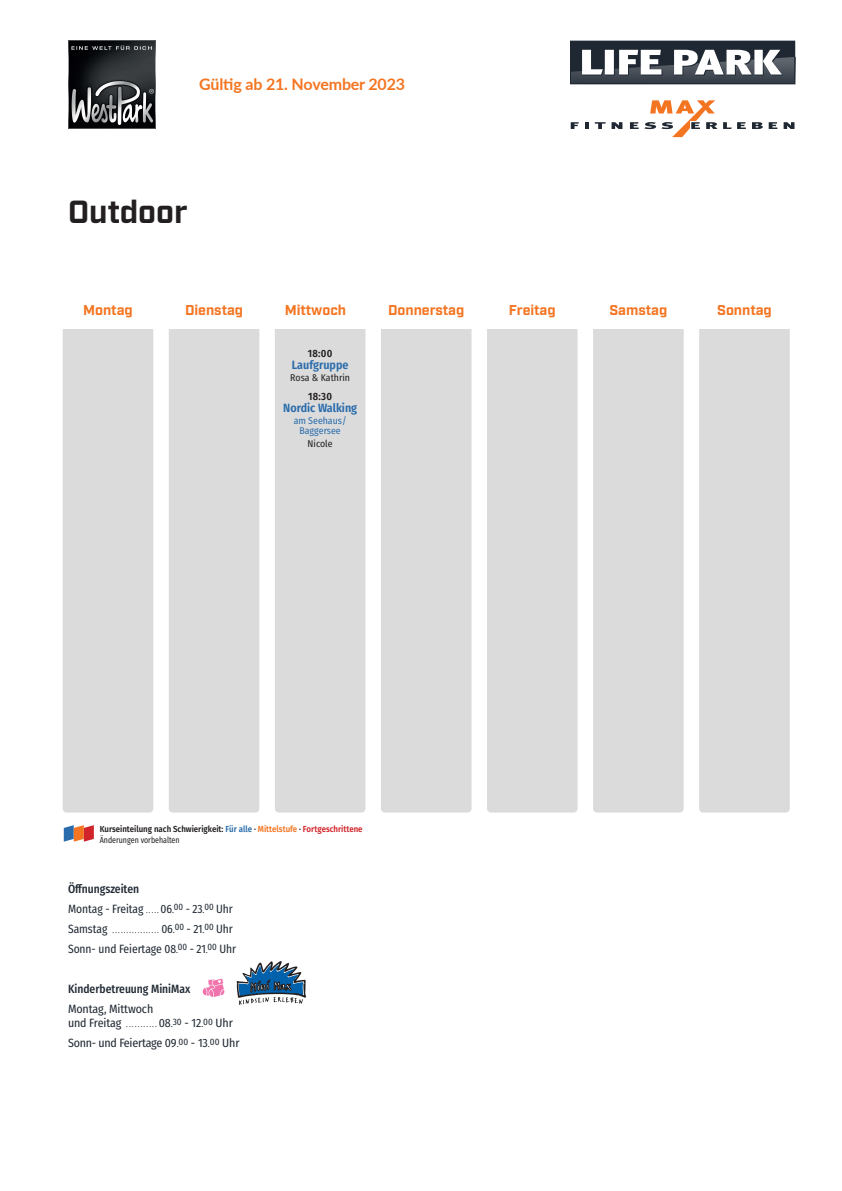
<style>
.page{position:relative;width:842px;height:1191px;background:#fff}
.page>*{position:absolute;margin:0;border:0;box-sizing:border-box;transform-origin:0 0}
.t1{font:700 32px "Industry";color:#231f20}
.t2{font:700 16px "Lato";letter-spacing:-.01em;color:#f47521}
.t3{font:700 14.2px "Industry";color:#f47521}
.t4{font:12px "Fira Sans Condensed";letter-spacing:-.01em;color:#1f2832}
.t5{font:12px "Fira Sans Condensed";letter-spacing:-.01em;color:#1f2832;scale:.96 1}
.t6{font:500 12px "Fira Sans Condensed";color:#1f2832;scale:.96 1}
.t7{font:600 11.9px "Fira Sans Condensed";color:#2a6cab}
.t8{font:600 10.5px "Fira Sans Condensed";letter-spacing:.02em;color:#231f20}
.t9{font:9.8px/9.9px "Fira Sans Condensed";color:#2a6cab;text-align:center}
.t10{font:9.8px "Fira Sans Condensed";color:#231f20}
.t11{font:600 8.8px "Fira Sans";color:#231f20;scale:.9 1}
.t12{font:8.8px "Fira Sans Condensed";color:#231f20;scale:.9 1}
.t13{font:8px "Fira Sans Condensed";color:#1f2832;scale:.96 1}
.s1{color:#2a6cab}
.s2{color:#f47521}
.s3{color:#d1232a}
.s4{font-size:8px}
.s5{font-size:9.3px}
.s6{font-size:12px}
</style>
<div class="page">
<div style="left:570px;top:41px;width:225px;height:43px;background:#1f2832"></div>
<svg style="left:571px;top:50px;width:224px;height:33px"></svg>
<svg style="left:585px;top:122px;width:4px;height:7px"></svg>
<svg style="left:595px;top:122px;width:27px;height:7px"></svg>
<svg style="left:630px;top:100px;width:87px;height:37px"></svg>
<svg style="left:723px;top:122px;width:23px;height:7px"></svg>
<svg style="left:752px;top:122px;width:11px;height:7px"></svg>
<svg style="left:769px;top:122px;width:8px;height:7px"></svg>
<svg style="left:784px;top:122px;width:10px;height:7px"></svg>
<svg style="left:571px;top:122px;width:8px;height:7px"></svg>
<img style="left:68px;top:40px;width:88px;height:88px">
<div style="left:169px;top:329px;width:90px;height:483px;background:#dbdbdc"></div>
<div style="left:381px;top:329px;width:90px;height:483px;background:#dbdbdc"></div>
<div style="left:275px;top:329px;width:90px;height:483px;background:#dbdbdc"></div>
<div style="left:63px;top:329px;width:90px;height:483px;background:#dbdbdc"></div>
<div style="left:487px;top:329px;width:91px;height:483px;background:#dbdbdc"></div>
<div style="left:593px;top:329px;width:91px;height:483px;background:#dbdbdc"></div>
<div style="left:699px;top:329px;width:91px;height:483px;background:#dbdbdc"></div>
<svg style="left:203px;top:978px;width:22px;height:19px"></svg>
<svg style="left:237px;top:961px;width:69px;height:44px"></svg>
<svg style="left:64px;top:825px;width:30px;height:17px"></svg>
<p class="t2" style="left:199px;top:73px;width:207px">Gültig ab 21. November 2023</p>
<p class="t1" style="left:68px;top:193px;width:121px">Outdoor</p>
<p class="t3" style="left:83px;top:302px;width:51px">Montag</p>
<p class="t3" style="left:185px;top:302px;width:60px">Dienstag</p>
<p class="t3" style="left:285px;top:302px;width:63px">Mittwoch</p>
<p class="t3" style="left:388px;top:302px;width:78px">Donnerstag</p>
<p class="t3" style="left:509px;top:302px;width:48px">Freitag</p>
<p class="t3" style="left:609px;top:302px;width:59px">Samstag</p>
<p class="t3" style="left:717px;top:302px;width:56px">Sonntag</p>
<p class="t8" style="left:308px;top:345px;width:26px">18:00</p>
<p class="t7" style="left:292px;top:355px;width:58px">Laufgruppe</p>
<p class="t10" style="left:290px;top:370px;width:61px">Rosa &amp; Kathrin</p>
<p class="t8" style="left:308px;top:387px;width:25px">18:30</p>
<p class="t7" style="left:283px;top:398px;width:75px">Nordic Walking</p>
<p class="t9" style="left:294px;top:415px;width:54px">am Seehaus/<br>Baggersee</p>
<p class="t10" style="left:308px;top:436px;width:27px">Nicole</p>
<p class="t11" style="left:100px;top:822px;width:294px">Kurseinteilung nach Schwierigkeit: <span class="s1">Für alle</span> · <span class="s2">Mittelstufe</span> · <span class="s3">Fortgeschrittene</span></p>
<p class="t12" style="left:100px;top:833px;width:90px">Änderungen vorbehalten</p>
<p class="t6" style="left:68px;top:879px;width:76px">Öffnungszeiten</p>
<p class="t5" style="left:68px;top:899px;width:173px">Montag - Freitag <span class="s4">. . . . .</span> 06<span class="s5">.</span><sup>00</sup> - 23<span class="s5">.</span><sup>00</sup> Uhr</p>
<p class="t13" style="left:68px;top:924px;width:173px"><span class="s6">Samstag</span> ................. <span class="s6">06</span><span class="s5">.</span><sup>00</sup> <span class="s6">- 21</span><span class="s5">.</span><sup>00</sup> <span class="s6">Uhr</span></p>
<p class="t5" style="left:68px;top:939px;width:177px">Sonn- und Feiertage 08<span class="s5">.</span><sup>00</sup> - 21<span class="s5">.</span><sup>00</sup> Uhr</p>
<p class="t6" style="left:68px;top:979px;width:129px">Kinderbetreuung MiniMax</p>
<p class="t4" style="left:68px;top:999px;width:87px">Montag, Mittwoch</p>
<p class="t4" style="left:68px;top:1014px;width:166px">und Freitag <span class="s4">. . . . . . . . . . .</span> 08<span class="s5">.</span><sup>30</sup> - 12<span class="s5">.</span><sup>00</sup> Uhr</p>
<p class="t4" style="left:68px;top:1034px;width:173px">Sonn- und Feiertage 09<span class="s5">.</span><sup>00</sup> - 13<span class="s5">.</span><sup>00</sup> Uhr</p>
</div>
